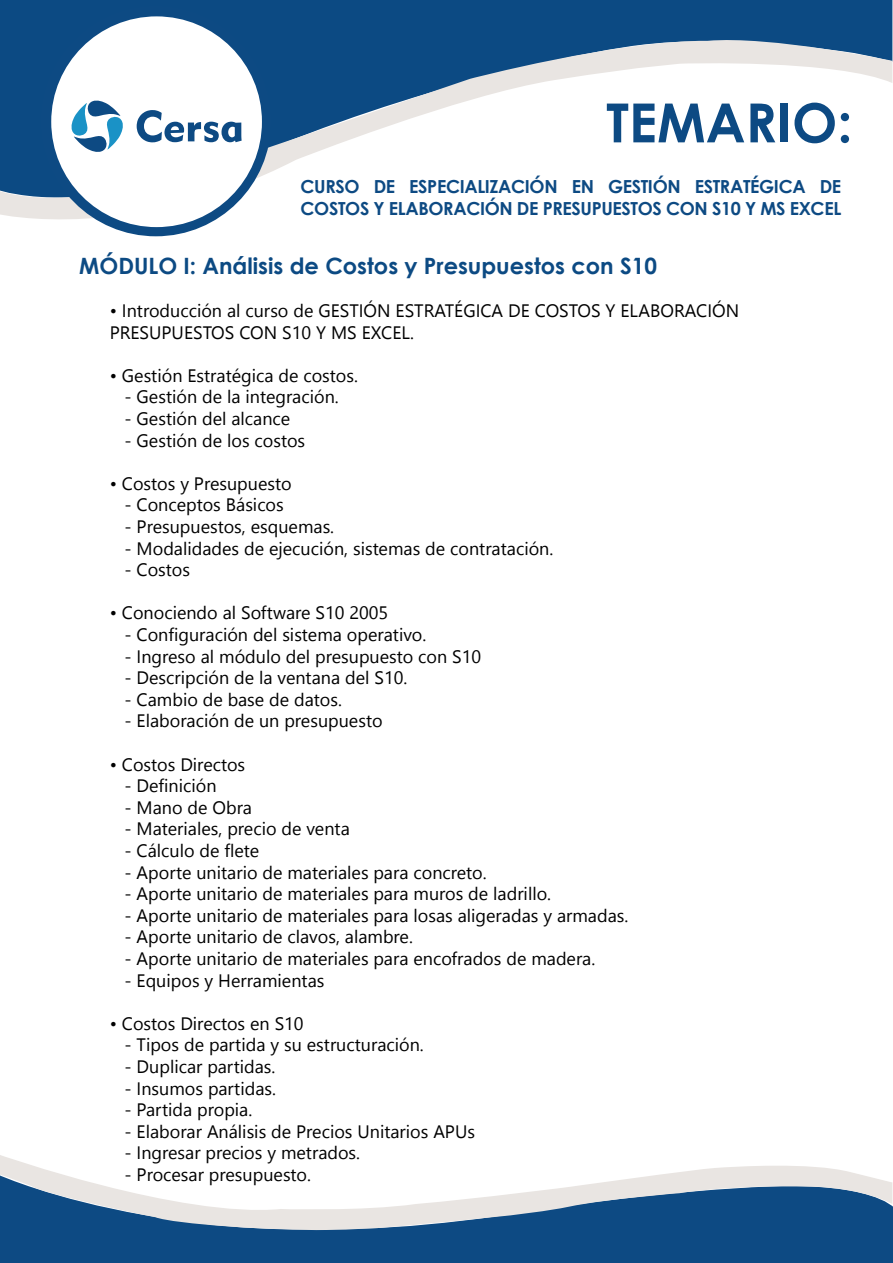
<style>
.page{position:relative;width:893px;height:1263px;background:#fff}
.page>*{position:absolute;margin:0;border:0;box-sizing:border-box;transform-origin:0 0}
.t1{font:700 54px "Century Gothic";color:#0d4a83}
.t2{font:700 22.5px "Century Gothic";color:#0c4a83}
.t3{font:18px "Segoe UI Emoji";color:#000}
.t4{font:700 18px/21.6px "Century Gothic";letter-spacing:-.02em;color:#0d4a83}
.t5{font:18px "Segoe UI";color:#000}
</style>
<div class="page">
<div style="left:0;top:1183px;width:893px;height:80px;background:#0d4a83"></div>
<svg style="left:0;top:1155px;width:892px;height:76px"></svg>
<div style="left:0;top:0;width:892px;height:35px;background:#0c4a83"></div>
<svg style="left:0;top:35px;width:892px;height:202px"></svg>
<div style="left:41px;top:6px;width:230px;height:230px;background:#0d4a83;border-radius:50%"></div>
<div style="left:51px;top:16px;width:211px;height:211px;background:#fff;border-radius:50%"></div>
<svg style="left:137px;top:110px;width:105px;height:32px"></svg>
<svg style="left:71px;top:100px;width:52px;height:52px"></svg>
<svg style="left:268px;top:1155px;width:8px;height:9px"></svg>
<svg style="left:282px;top:1155px;width:23px;height:5px"></svg>
<svg style="left:314px;top:1155px;width:23px;height:5px"></svg>
<svg style="left:274px;top:1172px;width:8px;height:9px"></svg>
<svg style="left:138px;top:1155px;width:125px;height:30px"></svg>
<h1 class="t1" style="left:606px;top:82px;width:248px">TEMARIO:</h1>
<p class="t4" style="left:301px;top:175px;width:542px">CURSO DE ESPECIALIZACIÓN EN GESTIÓN ESTRATÉGICA DE<br>COSTOS Y ELABORACIÓN DE PRESUPUESTOS CON S10 Y MS EXCEL</p>
<p class="t2" style="left:79px;top:249px;width:579px">MÓDULO I: Análisis de Costos y Presupuestos con S10</p>
<p class="t5" style="left:110px;top:294px;width:72px">• ■▼□ ◆</p>
<p class="t3" style="left:212px;top:300px;width:78px">■ ● ◆ ▲□</p>
<p class="t5" style="left:110px;top:358px;width:124px">• ▲▼ ■ ▲▼ ▼</p>
<p class="t3" style="left:312px;top:364px;width:44px">□▲▼□▲</p>
<p class="t3" style="left:158px;top:386px;width:40px">▲▼ ■</p>
<p class="t3" style="left:227px;top:386px;width:41px">● ■▼</p>
<p class="t3" style="left:325px;top:386px;width:12px">■</p>
<p class="t3" style="left:158px;top:408px;width:40px">▲▼ ■</p>
<p class="t3" style="left:222px;top:408px;width:52px">● ● ■</p>
<p class="t3" style="left:158px;top:429px;width:40px">▲▼ ■</p>
<p class="t3" style="left:227px;top:429px;width:80px">●□▲ □▲▼□▲</p>
<p class="t5" style="left:110px;top:466px;width:67px">• □▲▼□▲</p>
<p class="t3" style="left:219px;top:472px;width:74px">▲◆ ◆ ▲▼□</p>
<p class="t3" style="left:197px;top:494px;width:26px">▼□▲</p>
<p class="t3" style="left:245px;top:494px;width:40px">▲ □▲</p>
<p class="t3" style="left:162px;top:516px;width:128px">▲◆ ◆ ▲▼□▲ ▲❑◆</p>
<p class="t3" style="left:301px;top:537px;width:80px">◆ ■ ▲▲▼</p>
<p class="t3" style="left:413px;top:537px;width:96px">▲ □■▼ ▼</p>
<p class="t3" style="left:539px;top:537px;width:12px">■</p>
<p class="t3" style="left:148px;top:559px;width:44px">□▲▼□▲</p>
<p class="t5" style="left:110px;top:596px;width:165px">• □■□ ■ □ ● □▼</p>
<p class="t3" style="left:148px;top:624px;width:53px">□■ ◆</p>
<p class="t3" style="left:238px;top:624px;width:72px">■ ● ▲▲▼</p>
<p class="t3" style="left:347px;top:624px;width:77px">□ ▼❖□</p>
<p class="t3" style="left:141px;top:645px;width:74px">■ ▲□ ●</p>
<p class="t3" style="left:256px;top:645px;width:27px">◆●□</p>
<p class="t3" style="left:306px;top:645px;width:143px">● ▲◆ ◆ ▲▼□ □■</p>
<p class="t3" style="left:219px;top:667px;width:114px">■ ● ❖■▼■</p>
<p class="t3" style="left:365px;top:667px;width:6px">●</p>
<p class="t3" style="left:314px;top:688px;width:26px">▼□▲</p>
<p class="t3" style="left:219px;top:710px;width:62px">■ ◆■</p>
<p class="t3" style="left:310px;top:710px;width:74px">▲◆ ◆ ▲▼□</p>
<p class="t5" style="left:110px;top:747px;width:67px">• □▲▼□▲</p>
<p class="t3" style="left:221px;top:753px;width:26px">▼□▲</p>
<p class="t3" style="left:162px;top:818px;width:58px">▼ ●▲</p>
<p class="t3" style="left:266px;top:818px;width:76px">□ ❖ ■▼</p>
<p class="t3" style="left:157px;top:840px;width:39px">● ◆●□</p>
<p class="t3" style="left:159px;top:861px;width:100px">□▼ ◆■▼ □</p>
<p class="t3" style="left:312px;top:861px;width:58px">▼ ●▲</p>
<p class="t3" style="left:159px;top:883px;width:100px">□▼ ◆■▼ □</p>
<p class="t3" style="left:312px;top:883px;width:58px">▼ ●▲</p>
<p class="t3" style="left:429px;top:883px;width:36px">◆ □▲</p>
<p class="t3" style="left:493px;top:883px;width:56px">● ●●□</p>
<p class="t3" style="left:159px;top:904px;width:100px">□▼ ◆■▼ □</p>
<p class="t3" style="left:312px;top:904px;width:58px">▼ ●▲</p>
<p class="t3" style="left:413px;top:904px;width:59px">●□▲ ▲ ●</p>
<p class="t3" style="left:159px;top:926px;width:100px">□▼ ◆■▼ □</p>
<p class="t3" style="left:296px;top:926px;width:64px">● ❖□▲ ●</p>
<p class="t3" style="left:159px;top:948px;width:100px">□▼ ◆■▼ □</p>
<p class="t3" style="left:312px;top:948px;width:58px">▼ ●▲</p>
<p class="t3" style="left:146px;top:969px;width:87px">❑◆ □▲ ★</p>
<p class="t3" style="left:291px;top:969px;width:35px">■▼ ▲</p>
<p class="t5" style="left:110px;top:1006px;width:67px">• □▲▼□▲</p>
<p class="t3" style="left:221px;top:1012px;width:50px">▼□▲ ■</p>
<p class="t3" style="left:235px;top:1034px;width:137px">▼ ▲◆ ▲▼ ◆ ▼◆</p>
<p class="t3" style="left:410px;top:1034px;width:12px">■</p>
<p class="t3" style="left:141px;top:1077px;width:63px">■▲◆ □▲</p>
<p class="t3" style="left:219px;top:1120px;width:49px">■ ●▲▲</p>
<p class="t3" style="left:334px;top:1120px;width:96px">□▲ ■▼ □▲</p>
<p class="t3" style="left:306px;top:1142px;width:52px">▼ □▲</p>
<p class="t3" style="left:235px;top:1164px;width:74px">▲◆ ◆ ▲▼□</p>
</div>
